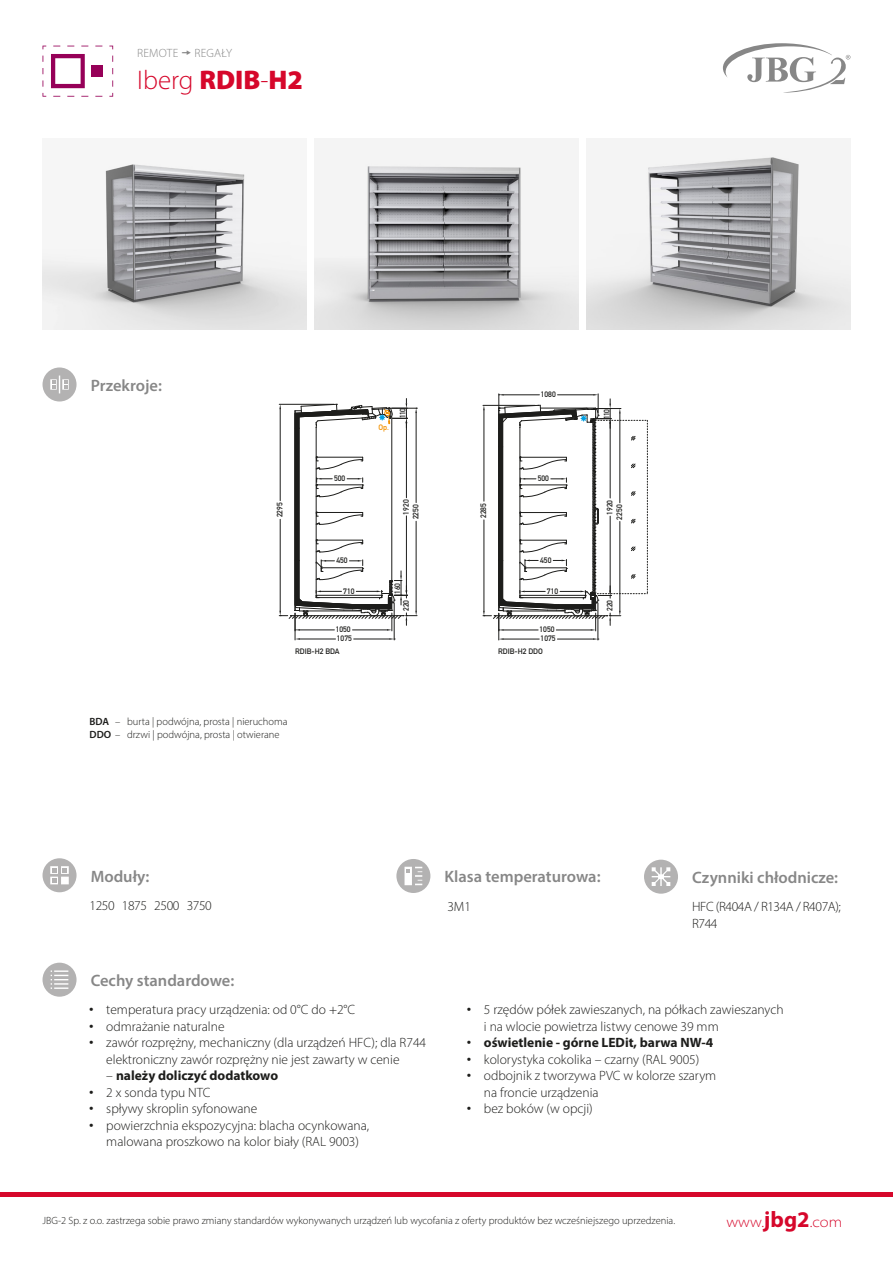
<style>
.page{position:relative;width:893px;height:1263px;background:#fff}
.page>*{position:absolute;margin:0;border:0;box-sizing:border-box;transform-origin:0 0}
.t1{font:300 27px "Myriad Pro";color:#d6072b}
.t2{font:600 16.5px "Myriad Pro";color:#878787}
.t3{font:300 semi-expanded 15px "Myriad Pro";color:#d6072b}
.t4{font:300 13.5px/16.5px "Myriad Pro";color:#1d1d1b}
.t5{font:700 13.5px "Myriad Pro";color:#1d1d1b}
.t6{font:300 13.5px/16.5px "Myriad Pro";letter-spacing:-.03em;color:#1d1d1b}
.t7{font:300 12px "Myriad Pro";letter-spacing:.02em;color:#878787}
.t8{font:300 10.5px/13.5px "Myriad Pro";color:#1d1d1b}
.t9{font:7.8px "DIN Mittelschrift Std";color:#1d1d1b}
.t10{font:7.8px "DIN Mittelschrift Std";color:#f39200}
.s1{font-weight:900}
.s2{font-weight:600}
.s3{font-size:18px}
.s4{font-weight:300}
.s5{font-weight:300;font-size:18px}
.s6{font-weight:700;font-stretch:normal;font-size:22.5px}
</style>
<div class="page">
<svg style="left:723px;top:43px;width:127px;height:50px"></svg>
<svg style="left:43px;top:963px;width:34px;height:34px"></svg>
<svg style="left:43px;top:367px;width:34px;height:34px"></svg>
<svg style="left:43px;top:858px;width:34px;height:34px"></svg>
<svg style="left:644px;top:860px;width:34px;height:34px"></svg>
<svg style="left:396px;top:859px;width:34px;height:34px"></svg>
<svg style="left:43px;top:46px;width:45px;height:51px"></svg>
<div style="left:91px;top:65px;width:12px;height:12px;background:#960058"></div>
<hr style="left:0;top:1192px;width:893px;height:4px;background:#d6072b">
<svg style="left:279px;top:398px;width:138px;height:242px"></svg>
<svg style="left:483px;top:394px;width:165px;height:246px"></svg>
<img style="left:43px;top:164px;width:263px;height:166px">
<img style="left:314px;top:138px;width:264px;height:192px">
<img style="left:586px;top:138px;width:264px;height:192px">
<p class="t7" style="left:137px;top:46px;width:43px">REMOTE</p>
<p class="t7" style="left:194px;top:46px;width:39px">REGAŁY</p>
<h1 class="t1" style="left:137px;top:64px;width:168px">Iberg <span class="s1">RDIB</span>-<span class="s1">H2</span></h1>
<p class="t2" style="left:91px;top:375px;width:73px">Przekroje:</p>
<p class="t10" style="left:378px;top:423px;width:12px">Op.</p>
<p class="t9" style="left:398px;top:418px;width:11px;rotate:-90deg">110</p>
<p class="t9" style="left:275px;top:517px;width:16px;rotate:-90deg">2295</p>
<p class="t9" style="left:334px;top:474px;width:13px">500</p>
<p class="t9" style="left:401px;top:514px;width:16px;rotate:-90deg">1920</p>
<p class="t9" style="left:411px;top:519px;width:16px;rotate:-90deg">2250</p>
<p class="t9" style="left:336px;top:556px;width:13px">450</p>
<p class="t9" style="left:343px;top:586px;width:13px">710</p>
<p class="t9" style="left:393px;top:594px;width:13px;rotate:-90deg">160</p>
<p class="t9" style="left:336px;top:625px;width:16px">1050</p>
<p class="t9" style="left:337px;top:634px;width:16px">1075</p>
<p class="t9" style="left:295px;top:647px;width:46px">RDIB-H2 BDA</p>
<p class="t9" style="left:401px;top:611px;width:13px;rotate:-90deg">220</p>
<p class="t8" style="left:90px;top:714px;width:200px"><span class="s2">BDA</span> – burta | podwójna, prosta | nieruchoma<br><span class="s2">DDO</span> – drzwi | podwójna, prosta | otwierane</p>
<p class="t9" style="left:541px;top:390px;width:16px">1080</p>
<p class="t9" style="left:479px;top:518px;width:16px;rotate:-90deg">2285</p>
<p class="t9" style="left:538px;top:474px;width:13px">500</p>
<p class="t9" style="left:540px;top:555px;width:13px">450</p>
<p class="t9" style="left:547px;top:586px;width:13px">710</p>
<p class="t9" style="left:539px;top:625px;width:16px">1050</p>
<p class="t9" style="left:541px;top:634px;width:16px">1075</p>
<p class="t9" style="left:498px;top:647px;width:46px">RDIB-H2 DDO</p>
<p class="t9" style="left:602px;top:419px;width:11px;rotate:-90deg">110</p>
<p class="t9" style="left:605px;top:515px;width:16px;rotate:-90deg">1920</p>
<p class="t9" style="left:615px;top:520px;width:16px;rotate:-90deg">2250</p>
<p class="t9" style="left:605px;top:611px;width:13px;rotate:-90deg">220</p>
<p class="t2" style="left:91px;top:866px;width:60px">Moduły:</p>
<p class="t2" style="left:445px;top:866px;width:157px">Klasa temperaturowa:</p>
<p class="t2" style="left:692px;top:867px;width:148px">Czynniki chłodnicze:</p>
<p class="t6" style="left:90px;top:897px;width:124px">1250 1875 2500 3750</p>
<p class="t4" style="left:447px;top:898px;width:25px">3M1</p>
<p class="t6" style="left:692px;top:898px;width:150px">HFC (R404A / R134A / R407A);<br>R744</p>
<p class="t2" style="left:91px;top:970px;width:145px">Cechy standardowe:</p>
<p class="t4" style="left:89px;top:1001px;width:267px"><span class="s3">•</span> temperatura pracy urządzenia: od 0°C do +2°C</p>
<p class="t4" style="left:89px;top:1018px;width:137px"><span class="s3">•</span> odmrażanie naturalne</p>
<p class="t4" style="left:106px;top:1034px;width:321px;text-indent:-17px"><span class="s3">•</span> zawór rozprężny, mechaniczny (dla urządzeń HFC); dla R744 elektroniczny zawór rozprężny nie jest zawarty w cenie</p>
<p class="t5" style="left:106px;top:1067px;width:173px"><span class="s4">–</span> należy doliczyć dodatkowo</p>
<p class="t4" style="left:89px;top:1084px;width:123px"><span class="s3">•</span> 2 x sonda typu NTC</p>
<p class="t4" style="left:89px;top:1100px;width:170px"><span class="s3">•</span> spływy skroplin syfonowane</p>
<p class="t4" style="left:89px;top:1117px;width:281px;text-align:center"><span class="s3">•</span> powierzchnia ekspozycyjna: blacha ocynkowana, malowana proszkowo na kolor biały (RAL 9003)</p>
<p class="t4" style="left:484px;top:1001px;width:301px;text-indent:-17px"><span class="s3">•</span> 5 rzędów półek zawieszanych, na półkach zawieszanych i na wlocie powietrza listwy cenowe 39 mm</p>
<p class="t5" style="left:467px;top:1034px;width:248px"><span class="s5">•</span> oświetlenie - górne LEDit, barwa NW-4</p>
<p class="t4" style="left:467px;top:1051px;width:234px"><span class="s3">•</span> kolorystyka cokolika – czarny (RAL 9005)</p>
<p class="t4" style="left:484px;top:1067px;width:234px;text-indent:-17px"><span class="s3">•</span> odbojnik z tworzywa PVC w kolorze szarym na froncie urządzenia</p>
<p class="t4" style="left:467px;top:1100px;width:127px"><span class="s3">•</span> bez boków (w opcji)</p>
<p class="t8" style="left:43px;top:1214px;width:634px">JBG-2 Sp. z o.o. zastrzega sobie prawo zmiany standardów wykonywanych urządzeń lub wycofania z oferty produktów bez wcześniejszego uprzedzenia.</p>
<p class="t3" style="left:726px;top:1213px;width:117px">www.<span class="s6">jbg2</span>.com</p>
</div>
